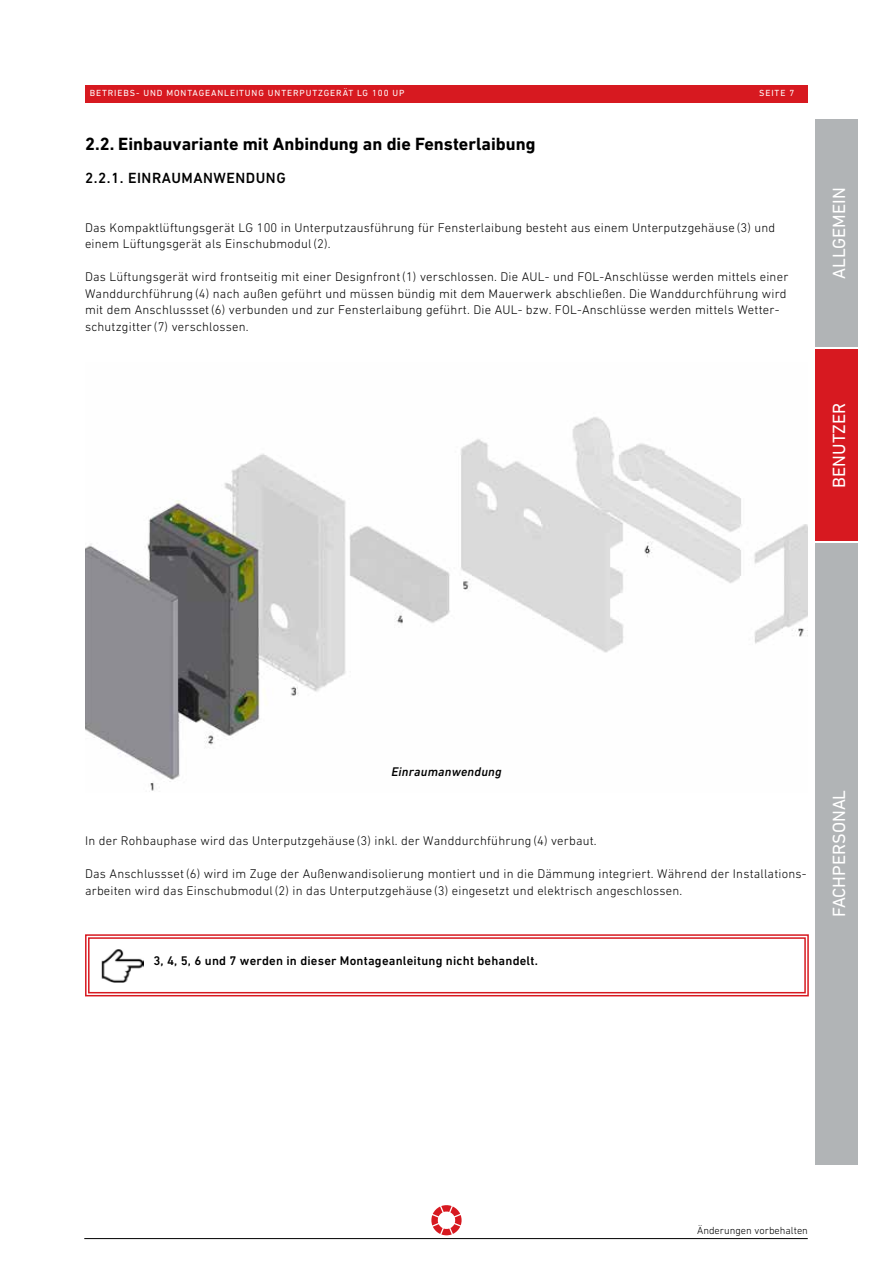
<style>
.page{position:relative;width:893px;height:1263px;background:#fff}
.page>*{position:absolute;margin:0;border:0;box-sizing:border-box;transform-origin:0 0}
.t1{font:700 18px "DIN Next LT Pro";color:#000}
.t2{font:18px "DIN Next LT Pro";color:#fff}
.t3{font:500 15px "DIN Next LT Pro";letter-spacing:.035em;color:#000}
.t4{font:300 12.75px/16.5px "DIN Next LT Pro";letter-spacing:.015em;color:#000}
.t5{font:500 12.75px "DIN Next LT Pro";letter-spacing:.015em;color:#000}
.t6{font:italic 500 12.75px "DIN Next LT Pro";letter-spacing:.015em;color:#000}
.t7{font:300 10.5px "DIN Next LT Pro";color:#000}
.t8{font:9px "DIN Next LT Pro";letter-spacing:.1em;color:#fff}
</style>
<div class="page">
<svg style="left:431px;top:1205px;width:31px;height:30px"></svg>
<div style="left:85px;top:85px;width:723px;height:17px;background:#d71920"></div>
<hr style="left:84px;top:1238px;width:724px;height:1px;background:#000">
<img style="left:85px;top:417px;width:723px;height:374px">
<svg style="left:85px;top:934px;width:724px;height:63px"></svg>
<div style="left:88px;top:937px;width:718px;height:56px;border:1px solid #d71920"></div>
<img style="left:101px;top:948px;width:42px;height:34px">
<div style="left:815px;top:119px;width:42px;height:228px;background:#b1b4b6"></div>
<div style="left:815px;top:350px;width:42px;height:191px;background:#d71920"></div>
<div style="left:815px;top:543px;width:42px;height:621px;background:#b1b4b6"></div>
<p class="t8" style="left:90px;top:88px;width:316px">BETRIEBS- UND MONTAGEANLEITUNG UNTERPUTZGERÄT LG 100 UP</p>
<p class="t8" style="left:759px;top:88px;width:37px">SEITE 7</p>
<h1 class="t1" style="left:85px;top:133px;width:452px">2.2. Einbauvariante mit Anbindung an die Fensterlaibung</h1>
<p class="t3" style="left:85px;top:169px;width:202px">2.2.1. EINRAUMANWENDUNG</p>
<p class="t4" style="left:85px;top:219px;width:692px">Das Kompaktlüftungsgerät LG 100 in Unterputzausführung für Fensterlaibung besteht aus einem Unterputzgehäuse (3) und einem Lüftungsgerät als Einschubmodul (2).</p>
<p class="t4" style="left:85px;top:269px;width:705px">Das Lüftungsgerät wird frontseitig mit einer Designfront(1) verschlossen. Die AUL- und FOL-Anschlüsse werden mittels einer Wanddurchführung (4) nach außen geführt und müssen bündig mit dem Mauerwerk abschließen. Die Wanddurchführung wird mit dem Anschlussset(6) verbunden und zur Fensterlaibung geführt. Die AUL- bzw. FOL-Anschlüsse werden mittels Wetter&shy;schutzgitter(7) verschlossen.</p>
<h1 class="t2" style="left:829px;top:279px;width:93px;rotate:-90deg">ALLGEMEIN</h1>
<h1 class="t2" style="left:829px;top:488px;width:86px;rotate:-90deg">BENUTZER</h1>
<p class="t6" style="left:391px;top:764px;width:112px">Einraumanwendung</p>
<p class="t4" style="left:85px;top:833px;width:513px">In der Rohbauphase wird das Unterputzgehäuse (3) inkl. der Wanddurchführung (4) verbaut.</p>
<p class="t4" style="left:85px;top:865px;width:723px">Das Anschlussset(6) wird im Zuge der Außenwandisolierung montiert und in die Dämmung integriert. Während der Installations&shy;arbeiten wird das Einschubmodul (2) in das Unterputzgehäuse (3) eingesetzt und elektrisch angeschlossen.</p>
<p class="t5" style="left:153px;top:953px;width:386px">3, 4, 5, 6 und 7 werden in dieser Montageanleitung nicht behandelt.</p>
<h1 class="t2" style="left:829px;top:917px;width:129px;rotate:-90deg">FACHPERSONAL</h1>
<p class="t7" style="left:697px;top:1224px;width:112px">Änderungen vorbehalten</p>
</div>
